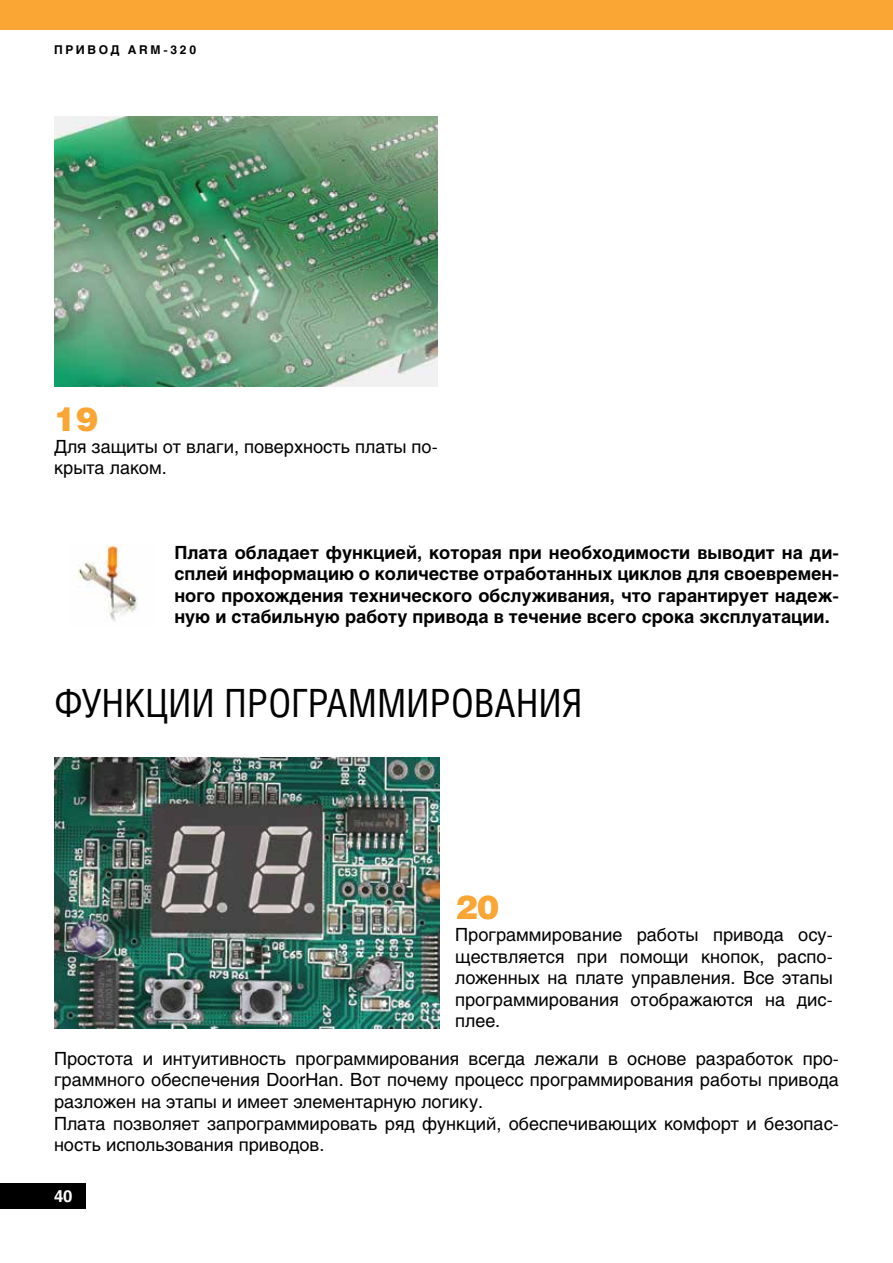
<style>
.page{position:relative;width:893px;height:1263px;background:#fff}
.page>*{position:absolute;margin:0;border:0;box-sizing:border-box;transform-origin:0 0}
.t1{font:39px "Helios Cond";color:#000}
.t2{font:900 33px "Helios";color:#faa634}
.t3{font:18px/21.6px "Helios";color:#000}
.t4{font:700 18px/21.6px "Helios";color:#000;text-align:justify}
.t5{font:700 16.5px "Helios";color:#fff}
.t6{font:700 12px "Helios";letter-spacing:.22em;color:#000}
</style>
<div class="page">
<div style="left:0;top:0;width:893px;height:30px;background:#faa634"></div>
<img style="left:77px;top:544px;width:61px;height:78px">
<img style="left:54px;top:117px;width:384px;height:270px">
<img style="left:54px;top:758px;width:385px;height:271px">
<div style="left:0;top:1183px;width:85px;height:26px;background:#000"></div>
<p class="t6" style="left:54px;top:43px;width:144px">Привод ARM-320</p>
<h2 class="t2" style="left:54px;top:399px;width:46px">19</h2>
<p class="t3" style="left:54px;top:435px;width:385px">Для защиты от влаги, поверхность платы по&shy;крыта лаком.</p>
<p class="t4" style="left:174px;top:541px;width:666px">Плата обладает функцией, которая при необходимости выводит на ди&shy;сплей информацию о количестве отработанных циклов для своевремен&shy;ного прохождения технического обслуживания, что гарантирует надеж&shy;ную и стабильную работу привода в течение всего срока эксплуатации.</p>
<h1 class="t1" style="left:54px;top:680px;width:530px">Функции программ ирования</h1>
<h2 class="t2" style="left:455px;top:887px;width:46px">20</h2>
<p class="t3" style="left:455px;top:923px;width:379px;text-align:justify">Программирование работы привода осу&shy;ществляется при помощи кнопок, распо&shy;ложенных на плате управления. Все этапы программирования отображаются на дис&shy;плее.</p>
<p class="t3" style="left:54px;top:1047px;width:786px">Простота и интуитивность программирования всегда лежали в основе разработок про&shy;граммного обеспечения DoorHan. Вот почему процесс программирования работы привода разложен на этапы и имеет элементарную логику.<br>Плата позволяет запрограммировать ряд функций, обеспечивающих комфорт и безопас&shy;ность использования приводов.</p>
<p class="t5" style="left:54px;top:1187px;width:20px">40</p>
</div>
